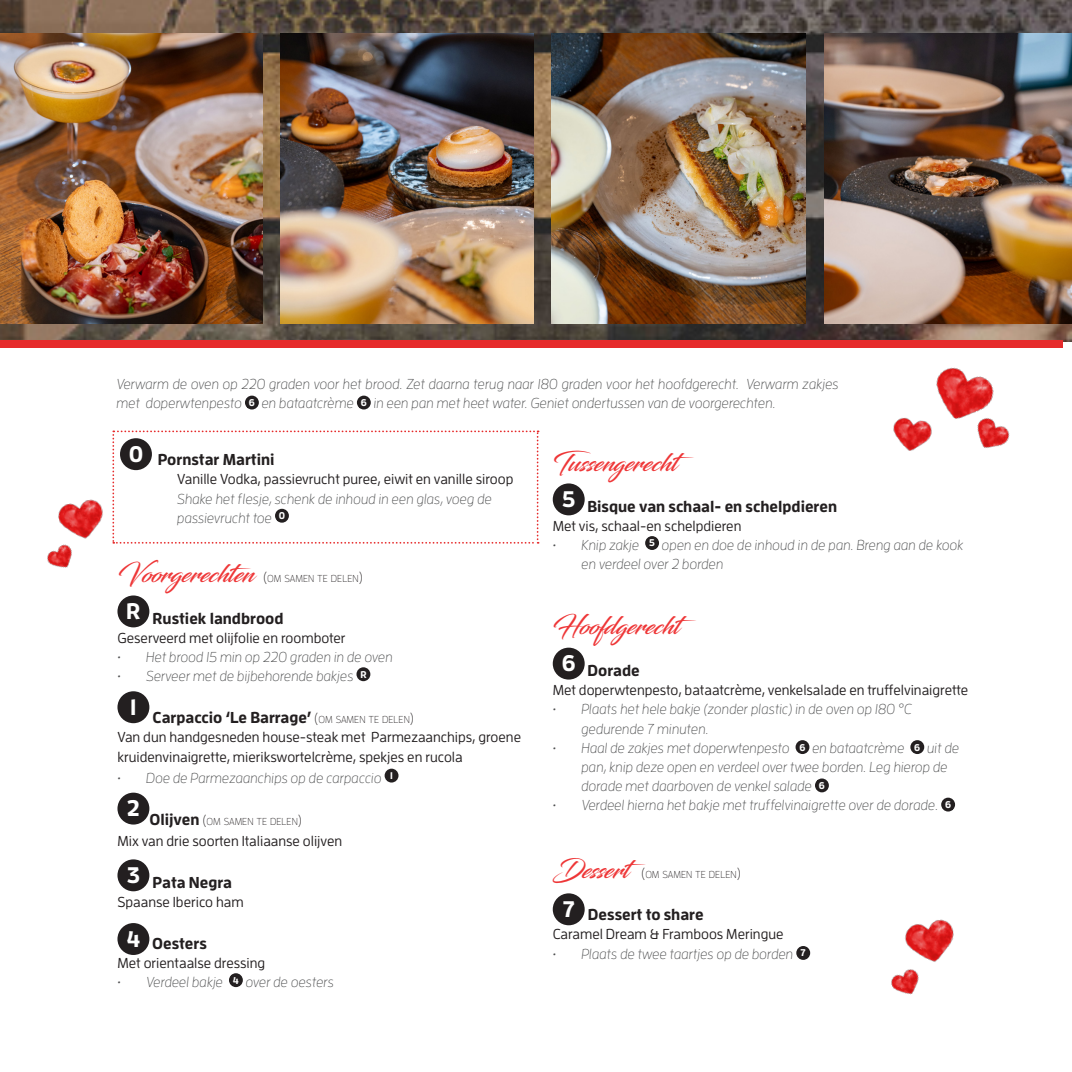
<style>
.page{position:relative;width:1072px;height:1072px;background:#fff}
.page>*{position:absolute;margin:0;border:0;box-sizing:border-box;transform-origin:0 0}
.t1{font:24.5px "Blacksword";color:#ee3637}
.t2{font:700 22.57px "Enzo OT";color:#fff}
.t3{font:700 15.75px "Enzo OT";color:#231f20}
.t4{font:italic 300 14.35px/19.1px "Enzo OT";color:#4b4c4d}
.t5{font:500 14.35px/19.1px "Enzo OT";color:#231f20}
.t6{font:300 9.97px "Enzo OT";color:#231f20}
.t7{font:700 9.8px "Enzo OT";color:#fff}
.s1{font-weight:500;font-style:normal;color:#231f20}
.s2{font-family:"Blacksword";font-weight:400;font-size:24.5px;color:#ee3637}
.s3{font-size:14.35px}
.s4{font-weight:300;font-size:14.35px}
.s5{font-weight:300;font-size:9.97px}
.s6{font-weight:700;font-size:15.75px}
</style>
<div class="page">
<img style="left:0;top:0;width:1071px;height:341px">
<div style="left:245px;top:395px;width:14px;height:14px;background:#231f20;border-radius:50%"></div>
<div style="left:357px;top:395px;width:14px;height:14px;background:#231f20;border-radius:50%"></div>
<img style="left:0;top:33px;width:262px;height:291px">
<img style="left:824px;top:33px;width:247px;height:291px">
<img style="left:552px;top:33px;width:253px;height:291px">
<div style="left:117px;top:595px;width:32px;height:32px;background:#231f20;border-radius:50%"></div>
<svg style="left:356px;top:667px;width:14px;height:14px"></svg>
<div style="left:359px;top:669px;width:8px;height:10px;background:#231f20"></div>
<div style="left:117px;top:691px;width:32px;height:32px;background:#231f20;border-radius:50%"></div>
<svg style="left:384px;top:768px;width:14px;height:14px"></svg>
<div style="left:387px;top:771px;width:9px;height:9px;background:#231f20"></div>
<div style="left:117px;top:792px;width:32px;height:32px;background:#231f20;border-radius:50%"></div>
<div style="left:117px;top:859px;width:32px;height:32px;background:#231f20;border-radius:50%"></div>
<div style="left:117px;top:923px;width:32px;height:32px;background:#231f20;border-radius:50%"></div>
<div style="left:229px;top:973px;width:14px;height:14px;background:#231f20;border-radius:50%"></div>
<img style="left:281px;top:33px;width:252px;height:291px">
<div style="left:553px;top:483px;width:31px;height:32px;background:#231f20;border-radius:50%"></div>
<div style="left:645px;top:536px;width:14px;height:14px;background:#231f20;border-radius:50%"></div>
<div style="left:553px;top:647px;width:31px;height:32px;background:#231f20;border-radius:50%"></div>
<div style="left:795px;top:740px;width:14px;height:14px;background:#231f20;border-radius:50%"></div>
<div style="left:910px;top:740px;width:14px;height:14px;background:#231f20;border-radius:50%"></div>
<svg style="left:815px;top:778px;width:13px;height:14px"></svg>
<div style="left:817px;top:780px;width:9px;height:10px;background:#231f20"></div>
<div style="left:941px;top:797px;width:14px;height:14px;background:#231f20;border-radius:50%"></div>
<div style="left:553px;top:893px;width:31px;height:32px;background:#231f20;border-radius:50%"></div>
<div style="left:796px;top:946px;width:14px;height:13px;background:#231f20;border-radius:50%"></div>
<img style="left:936px;top:367px;width:58px;height:52px">
<img style="left:961px;top:406px;width:49px;height:42px">
<img style="left:893px;top:407px;width:47px;height:44px">
<img style="left:905px;top:919px;width:49px;height:43px">
<img style="left:891px;top:959px;width:39px;height:36px">
<img style="left:58px;top:499px;width:57px;height:45px">
<img style="left:47px;top:535px;width:37px;height:33px">
<div style="left:0;top:340px;width:1062px;height:8px;background:#e62b2b"></div>
<svg style="left:112px;top:430px;width:426px;height:113px"></svg>
<p class="t4" style="left:116px;top:374px;width:723px">Verwarm de oven op 220 graden voor het brood. Zet daarna terug naar 180 graden voor het hoofdgerecht. Verwarm zakjes met doperwtenpesto</p>
<p class="t7" style="left:249px;top:397px;width:8px">6</p>
<p class="t4" style="left:262px;top:393px;width:94px">en bataatcrème</p>
<p class="t7" style="left:361px;top:397px;width:8px">6</p>
<p class="t4" style="left:374px;top:393px;width:403px">in een pan met heet water. Geniet ondertussen van de voorgerechten.</p>
<p class="t2" style="left:129px;top:441px;width:16px">0</p>
<p class="t3" style="left:158px;top:450px;width:118px">Pornstar Martini</p>
<p class="t4" style="left:177px;top:469px;width:338px"><span class="s1">Vanille Vodka, passievrucht puree, eiwit en vanille siroop<br></span>Shake het flesje, schenk de inhoud in een glas, voeg de passievrucht toe</p>
<p class="t7" style="left:279px;top:510px;width:8px">0</p>
<p class="t6" style="left:117px;top:572px;width:246px"><span class="s2">Voorgerechten</span> <span class="s3">(</span>OM SAMEN TE DELEN<span class="s3">)</span></p>
<p class="t2" style="left:126px;top:598px;width:16px">R</p>
<p class="t3" style="left:153px;top:609px;width:132px">Rustiek landbrood</p>
<p class="t5" style="left:117px;top:628px;width:229px">Geserveerd met olijfolie en roomboter</p>
<p class="t4" style="left:117px;top:647px;width:277px">• Het brood 15 min op 220 graden in de oven</p>
<p class="t4" style="left:117px;top:666px;width:238px">• Serveer met de bijbehorende bakjes</p>
<p class="t7" style="left:360px;top:668px;width:8px">R</p>
<p class="t2" style="left:130px;top:694px;width:8px">1</p>
<p class="t3" style="left:153px;top:708px;width:262px">Carpaccio ‘Le Barrage’ <span class="s4">(</span><span class="s5">OM SAMEN TE DELEN</span><span class="s4">)</span></p>
<p class="t5" style="left:117px;top:727px;width:405px">Van dun handgesneden house-steak met Parmezaanchips, groene kruidenvinaigrette, mierikswortelcrème, spekjes en rucola</p>
<p class="t4" style="left:117px;top:767px;width:266px">• Doe de Parmezaanchips op de carpaccio</p>
<p class="t7" style="left:390px;top:769px;width:4px">1</p>
<p class="t2" style="left:127px;top:795px;width:14px">2</p>
<p class="t6" style="left:149px;top:815px;width:154px"><span class="s6">Olijven</span> <span class="s3">(</span>OM SAMEN TE DELEN<span class="s3">)</span></p>
<p class="t5" style="left:117px;top:830px;width:226px">Mix van drie soorten Italiaanse olijven</p>
<p class="t2" style="left:127px;top:862px;width:15px">3</p>
<p class="t3" style="left:153px;top:872px;width:81px">Pata Negra</p>
<p class="t5" style="left:117px;top:892px;width:128px">Spaanse Iberico ham</p>
<p class="t2" style="left:126px;top:925px;width:15px">4</p>
<p class="t3" style="left:152px;top:934px;width:56px">Oesters</p>
<p class="t5" style="left:117px;top:953px;width:149px">Met orientaalse dressing</p>
<p class="t4" style="left:117px;top:972px;width:107px">• Verdeel bakje</p>
<p class="t7" style="left:233px;top:974px;width:8px">4</p>
<p class="t4" style="left:246px;top:972px;width:90px">over de oesters</p>
<p class="t1" style="left:553px;top:448px;width:143px">Tussengerecht</p>
<p class="t2" style="left:562px;top:486px;width:15px">5</p>
<p class="t3" style="left:587px;top:497px;width:251px">Bisque van schaal- en schelpdieren</p>
<p class="t5" style="left:553px;top:516px;width:190px">Met vis, schaal-en schelpdieren</p>
<p class="t4" style="left:553px;top:535px;width:88px">• Knip zakje</p>
<p class="t7" style="left:649px;top:537px;width:7px">5</p>
<p class="t4" style="left:581px;top:535px;width:383px;text-indent:80px">open en doe de inhoud in de pan. Breng aan de kook en verdeel over 2 borden</p>
<p class="t1" style="left:553px;top:611px;width:145px">Hoofdgerecht</p>
<p class="t2" style="left:562px;top:650px;width:15px">6</p>
<p class="t3" style="left:587px;top:661px;width:54px">Dorade</p>
<p class="t5" style="left:553px;top:680px;width:417px">Met doperwtenpesto, bataatcrème, venkelsalade en truffelvinaigrette</p>
<p class="t4" style="left:581px;top:699px;width:332px;text-indent:-29px">• Plaats het hele bakje (zonder plastic) in de oven op 180 °C gedurende 7 minuten.</p>
<p class="t4" style="left:553px;top:738px;width:238px">• Haal de zakjes met doperwtenpesto</p>
<p class="t7" style="left:799px;top:741px;width:8px">6</p>
<p class="t4" style="left:812px;top:738px;width:94px">en bataatcrème</p>
<p class="t7" style="left:914px;top:741px;width:8px">6</p>
<p class="t4" style="left:581px;top:738px;width:379px;text-indent:345px">uit de pan, knip deze open en verdeel over twee borden. Leg hierop de dorade met daarboven de venkel salade</p>
<p class="t7" style="left:819px;top:779px;width:8px">6</p>
<p class="t4" style="left:553px;top:795px;width:387px">• Verdeel hierna het bakje met truffelvinaigrette over de dorade.</p>
<p class="t7" style="left:945px;top:798px;width:8px">6</p>
<p class="t6" style="left:553px;top:869px;width:189px"><span class="s2">Dessert</span><span class="s3">(</span>OM SAMEN TE DELEN<span class="s3">)</span></p>
<p class="t2" style="left:562px;top:896px;width:14px">7</p>
<p class="t3" style="left:588px;top:905px;width:117px">Dessert to share</p>
<p class="t5" style="left:553px;top:924px;width:232px">Caramel Dream &amp; Framboos Meringue</p>
<p class="t4" style="left:553px;top:943px;width:242px">• Plaats de twee taartjes op de borden</p>
<p class="t7" style="left:800px;top:947px;width:7px">7</p>
</div>
